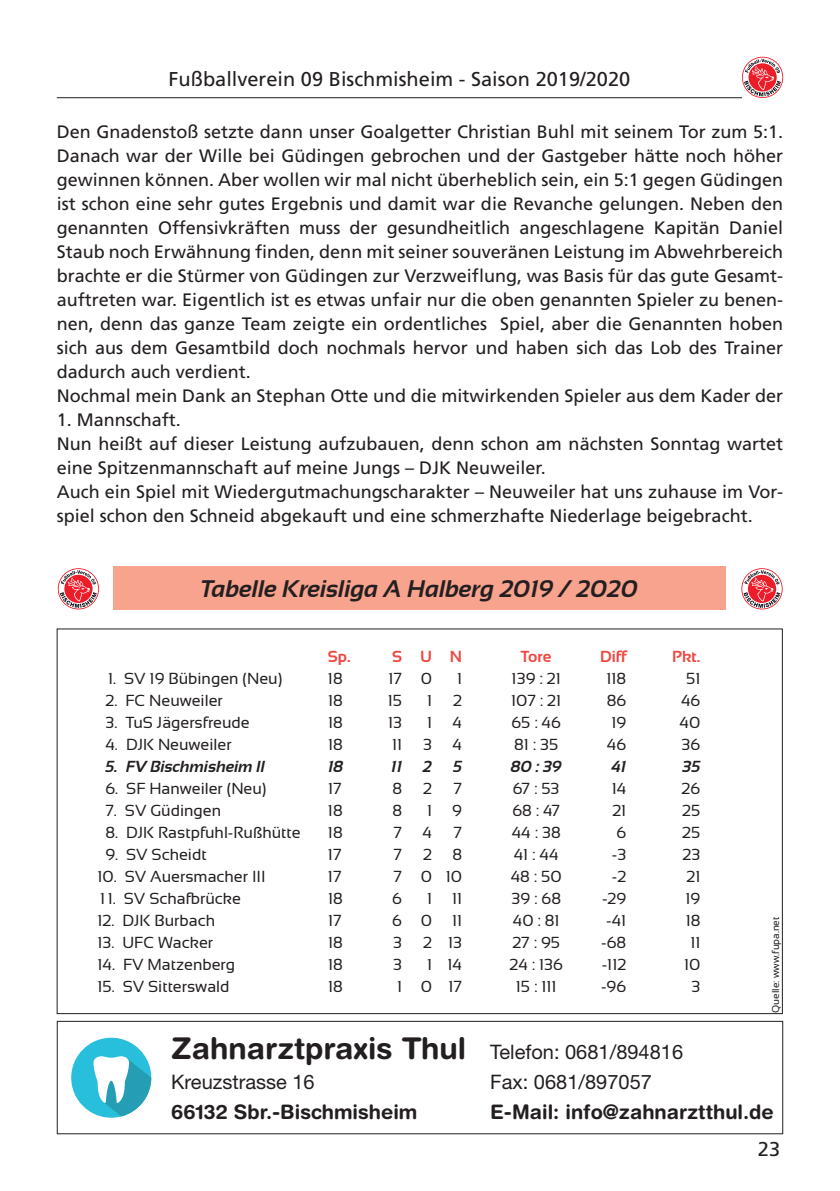
<style>
.page{position:relative;width:840px;height:1191px;background:#fff}
.page>*{position:absolute;margin:0;border:0;box-sizing:border-box;transform-origin:0 0}
.t1{font:italic 700 24px "Sansation";color:#231f20}
.t2{font:20px/30px "Helvetica Neue";color:#231f20}
.t3{font:700 20px "Helvetica Rounded LT";color:#231f20}
.t4{font:20px "Frutiger LT";color:#231f20}
.t5{font:18px/24px "Frutiger LT";color:#231f20}
.t6{font:16px "Sansation";color:#231f20}
.t7{font:italic 700 16px "Sansation";color:#231f20}
.t8{font:700 16px "Sansation";color:#ef4841}
.t9{font:10px "Sansation";color:#231f20}
.s1{font-family:"Helvetica Rounded LT";font-weight:700;font-size:30px}
</style>
<div class="page">
<hr style="left:57px;top:97px;width:684px;height:1px;background:#231f20">
<svg style="left:740px;top:56px;width:43px;height:43px"></svg>
<svg style="left:741px;top:57px;width:41px;height:41px"></svg>
<div style="left:113px;top:566px;width:612px;height:44px;background:#f7a38e"></div>
<svg style="left:57px;top:567px;width:43px;height:43px"></svg>
<svg style="left:58px;top:568px;width:41px;height:41px"></svg>
<svg style="left:741px;top:568px;width:41px;height:41px"></svg>
<div style="left:57px;top:1020px;width:725px;height:114px;border:1px solid #231f20"></div>
<div style="left:71px;top:1037px;width:80px;height:80px;background:#27bfdb;border-radius:50%"></div>
<svg style="left:93px;top:1056px;width:58px;height:60px"></svg>
<p class="t4" style="left:168px;top:67px;width:463px">Fußballverein 09 Bischmisheim - Saison 2019/2020</p>
<p class="t5" style="left:57px;top:120px;width:727px">Den Gnadenstoß setzte dann unser Goalgetter Christian Buhl mit seinem Tor zum 5:1.<br>Danach war der Wille bei Güdingen gebrochen und der Gastgeber hätte noch höher gewinnen können. Aber wollen wir mal nicht überheblich sein, ein 5:1 gegen Güdingen ist schon eine sehr gutes Ergebnis und damit war die Revanche gelungen. Neben den genannten Offensivkräften muss der gesundheitlich angeschlagene Kapitän Daniel Staub noch Erwähnung finden, denn mit seiner souveränen Leistung im Abwehrbereich brachte er die Stürmer von Güdingen zur Verzweiflung, was Basis für das gute Gesamt&shy;auftreten war. Eigentlich ist es etwas unfair nur die oben genannten Spieler zu benen&shy;nen, denn das ganze Team zeigte ein ordentliches Spiel, aber die Genannten hoben sich aus dem Gesamtbild doch nochmals hervor und haben sich das Lob des Trainer dadurch auch verdient.<br>Nochmal mein Dank an Stephan Otte und die mitwirkenden Spieler aus dem Kader der</p>
<p class="t5" style="left:57px;top:408px;width:727px">1. Mannschaft.<br>Nun heißt auf dieser Leistung aufzubauen, denn schon am nächsten Sonntag wartet eine Spitzenmannschaft auf meine Jungs – DJK Neuweiler.<br>Auch ein Spiel mit Wiedergutmachungscharakter – Neuweiler hat uns zuhause im Vor&shy;spiel schon den Schneid abgekauft und eine schmerzhafte Niederlage beigebracht.</p>
<h1 class="t1" style="left:201px;top:575px;width:438px">Tabelle Kreisliga A Halberg 2019 / 2020</h1>
<p class="t8" style="left:328px;top:647px;width:24px">Sp.</p>
<p class="t8" style="left:392px;top:647px;width:72px">SUN</p>
<p class="t8" style="left:520px;top:647px;width:32px">Tore</p>
<p class="t8" style="left:599px;top:647px;width:28px">Diff</p>
<p class="t8" style="left:672px;top:647px;width:30px">Pkt.</p>
<p class="t6" style="left:108px;top:669px;width:176px">1. SV 19 Bübingen (Neu)</p>
<p class="t6" style="left:328px;top:669px;width:16px">18</p>
<p class="t6" style="left:388px;top:669px;width:45px">17 0</p>
<p class="t6" style="left:457px;top:669px;width:7px">1</p>
<p class="t6" style="left:511px;top:669px;width:51px">139 : 21</p>
<p class="t6" style="left:606px;top:669px;width:21px">118</p>
<p class="t6" style="left:685px;top:669px;width:16px">51</p>
<p class="t6" style="left:105px;top:691px;width:119px">2. FC Neuweiler</p>
<p class="t6" style="left:328px;top:691px;width:16px">18</p>
<p class="t6" style="left:387px;top:691px;width:16px">15</p>
<p class="t6" style="left:427px;top:691px;width:7px">1</p>
<p class="t6" style="left:453px;top:691px;width:10px">2</p>
<p class="t6" style="left:511px;top:691px;width:52px">107 : 21</p>
<p class="t6" style="left:606px;top:691px;width:21px">86</p>
<p class="t6" style="left:680px;top:691px;width:21px">46</p>
<p class="t6" style="left:105px;top:713px;width:146px">3. TuS Jägersfreude</p>
<p class="t6" style="left:328px;top:713px;width:16px">18</p>
<p class="t6" style="left:388px;top:713px;width:16px">13</p>
<p class="t6" style="left:427px;top:713px;width:7px">1</p>
<p class="t6" style="left:452px;top:713px;width:11px">4</p>
<p class="t6" style="left:511px;top:713px;width:51px">65 : 46</p>
<p class="t6" style="left:611px;top:713px;width:16px">19</p>
<p class="t6" style="left:679px;top:713px;width:22px">40</p>
<p class="t6" style="left:105px;top:735px;width:128px">4. DJK Neuweiler</p>
<p class="t6" style="left:328px;top:735px;width:16px">18</p>
<p class="t6" style="left:392px;top:735px;width:12px">11</p>
<p class="t6" style="left:423px;top:735px;width:10px">3</p>
<p class="t6" style="left:452px;top:735px;width:11px">4</p>
<p class="t6" style="left:514px;top:735px;width:46px">81 : 35</p>
<p class="t6" style="left:606px;top:735px;width:21px">46</p>
<p class="t6" style="left:681px;top:735px;width:20px">36</p>
<p class="t7" style="left:105px;top:757px;width:161px">5. FV Bischmisheim II</p>
<p class="t7" style="left:328px;top:757px;width:17px">18</p>
<p class="t7" style="left:391px;top:757px;width:12px">11</p>
<p class="t7" style="left:422px;top:757px;width:11px">2</p>
<p class="t7" style="left:453px;top:757px;width:11px">5</p>
<p class="t7" style="left:510px;top:757px;width:52px">80 : 39</p>
<p class="t7" style="left:611px;top:757px;width:16px">41</p>
<p class="t7" style="left:682px;top:757px;width:19px">35</p>
<p class="t6" style="left:105px;top:779px;width:162px">6. SF Hanweiler (Neu)</p>
<p class="t6" style="left:328px;top:779px;width:15px">17</p>
<p class="t6" style="left:392px;top:779px;width:11px">8</p>
<p class="t6" style="left:423px;top:779px;width:10px">2</p>
<p class="t6" style="left:453px;top:779px;width:10px">7</p>
<p class="t6" style="left:512px;top:779px;width:48px">67 : 53</p>
<p class="t6" style="left:611px;top:779px;width:16px">14</p>
<p class="t6" style="left:681px;top:779px;width:20px">26</p>
<p class="t6" style="left:105px;top:801px;width:117px">7. SV Güdingen</p>
<p class="t6" style="left:328px;top:801px;width:16px">18</p>
<p class="t6" style="left:392px;top:801px;width:11px">8</p>
<p class="t6" style="left:427px;top:801px;width:7px">1</p>
<p class="t6" style="left:452px;top:801px;width:11px">9</p>
<p class="t6" style="left:512px;top:801px;width:49px">68 : 47</p>
<p class="t6" style="left:612px;top:801px;width:15px">21</p>
<p class="t6" style="left:682px;top:801px;width:20px">25</p>
<p class="t6" style="left:105px;top:823px;width:196px">8. DJK Rastpfuhl-Rußhütte</p>
<p class="t6" style="left:328px;top:823px;width:16px">18</p>
<p class="t6" style="left:393px;top:823px;width:10px">7</p>
<p class="t6" style="left:422px;top:823px;width:11px">4</p>
<p class="t6" style="left:453px;top:823px;width:10px">7</p>
<p class="t6" style="left:511px;top:823px;width:50px">44 : 38</p>
<p class="t6" style="left:616px;top:823px;width:11px">6</p>
<p class="t6" style="left:681px;top:823px;width:20px">25</p>
<p class="t6" style="left:105px;top:845px;width:103px">9. SV Scheidt</p>
<p class="t6" style="left:328px;top:845px;width:15px">17</p>
<p class="t6" style="left:393px;top:845px;width:10px">7</p>
<p class="t6" style="left:423px;top:845px;width:10px">2</p>
<p class="t6" style="left:452px;top:845px;width:11px">8</p>
<p class="t6" style="left:513px;top:845px;width:46px">41 : 44</p>
<p class="t6" style="left:611px;top:845px;width:16px">-3</p>
<p class="t6" style="left:682px;top:845px;width:19px">23</p>
<p class="t6" style="left:97px;top:867px;width:170px">10. SV Auersmacher III</p>
<p class="t6" style="left:328px;top:867px;width:15px">17</p>
<p class="t6" style="left:393px;top:867px;width:70px">7 010</p>
<p class="t6" style="left:510px;top:867px;width:52px">48 : 50</p>
<p class="t6" style="left:611px;top:867px;width:16px">-2</p>
<p class="t6" style="left:686px;top:867px;width:15px">21</p>
<p class="t6" style="left:100px;top:889px;width:142px">1 1. SV Schafbrücke</p>
<p class="t6" style="left:328px;top:889px;width:16px">18</p>
<p class="t6" style="left:392px;top:889px;width:11px">6</p>
<p class="t6" style="left:427px;top:889px;width:37px">1 11</p>
<p class="t6" style="left:511px;top:889px;width:51px">39 : 68</p>
<p class="t6" style="left:601px;top:889px;width:26px">-29</p>
<p class="t6" style="left:685px;top:889px;width:16px">19</p>
<p class="t6" style="left:97px;top:911px;width:119px">12. DJK Burbach</p>
<p class="t6" style="left:328px;top:911px;width:15px">17</p>
<p class="t6" style="left:392px;top:911px;width:71px">6011</p>
<p class="t6" style="left:512px;top:911px;width:48px">40 : 81</p>
<p class="t6" style="left:606px;top:911px;width:22px">-41</p>
<p class="t6" style="left:685px;top:911px;width:16px">18</p>
<p class="t6" style="left:97px;top:933px;width:117px">13. UFC Wacker</p>
<p class="t6" style="left:328px;top:933px;width:16px">18</p>
<p class="t6" style="left:393px;top:933px;width:10px">3</p>
<p class="t6" style="left:423px;top:933px;width:40px">2 13</p>
<p class="t6" style="left:512px;top:933px;width:49px">27 : 95</p>
<p class="t6" style="left:601px;top:933px;width:26px">-68</p>
<p class="t6" style="left:690px;top:933px;width:12px">11</p>
<p class="t6" style="left:97px;top:955px;width:139px">14. FV Matzenberg</p>
<p class="t6" style="left:328px;top:955px;width:16px">18</p>
<p class="t6" style="left:393px;top:955px;width:10px">3</p>
<p class="t6" style="left:427px;top:955px;width:37px">1 14</p>
<p class="t6" style="left:509px;top:955px;width:55px">24 : 136</p>
<p class="t6" style="left:601px;top:955px;width:26px">-112</p>
<p class="t6" style="left:683px;top:955px;width:18px">10</p>
<p class="t6" style="left:97px;top:977px;width:133px">15. SV Sitterswald</p>
<p class="t6" style="left:328px;top:977px;width:16px">18</p>
<p class="t6" style="left:397px;top:977px;width:67px">1 017</p>
<p class="t6" style="left:515px;top:977px;width:42px">15 : 111</p>
<p class="t6" style="left:600px;top:977px;width:27px">-96</p>
<p class="t6" style="left:691px;top:977px;width:10px">3</p>
<p class="t2" style="left:171px;top:1037px;width:513px"><span class="s1">Zahnarztpraxis Thul</span> Telefon: 0681/894816<br>Kreuzstrasse 16</p>
<p class="t2" style="left:490px;top:1067px;width:163px">Fax: 0681/897057</p>
<p class="t9" style="left:769px;top:1012px;width:97px;rotate:-90deg">Quelle: www.fupa.net</p>
<p class="t3" style="left:171px;top:1100px;width:247px">66132 Sbr.-Bischmisheim</p>
<p class="t3" style="left:490px;top:1100px;width:285px">E-Mail: info@zahnarztthul.de</p>
<p class="t4" style="left:757px;top:1137px;width:24px">23</p>
</div>
